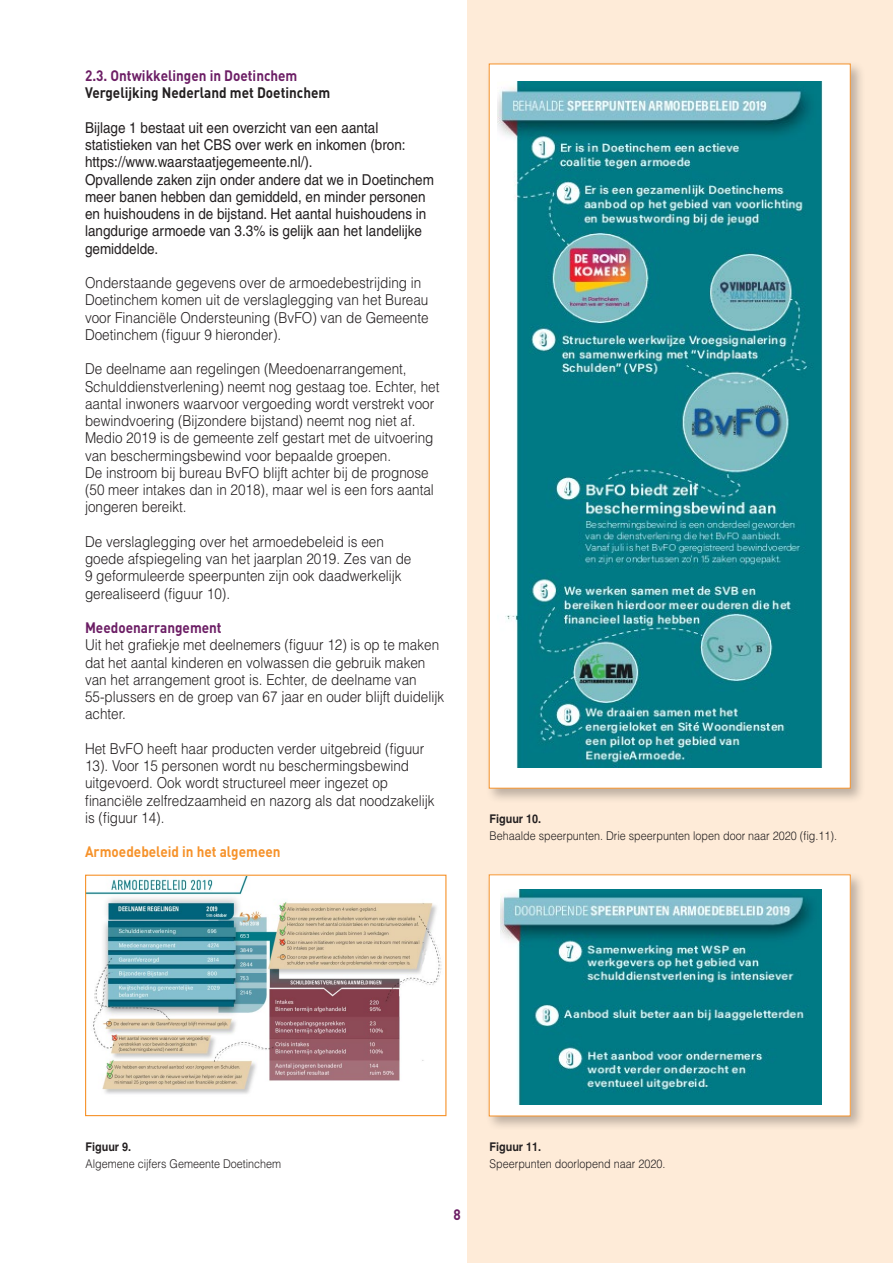
<style>
.page{position:relative;width:893px;height:1263px;background:#fff}
.page>*{position:absolute;margin:0;border:0;box-sizing:border-box;transform-origin:0 0}
.t1{font:300 15px/17.2px "Helvetica LT";color:#231f20;scale:.9 1}
.t2{font:15px/17.2px "Helvetica LT";color:#231f20;scale:.9 1}
.t3{font:700 15px "DIN";color:#6c1e65;scale:.9 1}
.t4{font:700 15px "DIN";color:#231f20;scale:.9 1}
.t5{font:700 15px "DIN";color:#f6922a;scale:.9 1}
.t6{font:300 12px "Helvetica LT";color:#231f20;scale:.9 1}
.t7{font:700 12px "Helvetica LT";color:#231f20;scale:.9 1}
</style>
<div class="page">
<div style="left:468px;top:0;width:425px;height:1263px;background:#feebd8"></div>
<div style="left:486px;top:61px;width:380px;height:742px;background:#231f20;opacity:.3"></div>
<div style="left:489px;top:64px;width:361px;height:724px;background:#fff;border:1px solid #f6922a"></div>
<div style="left:486px;top:872px;width:380px;height:259px;background:#231f20;opacity:.3"></div>
<div style="left:489px;top:875px;width:361px;height:241px;background:#fff"></div>
<img style="left:501px;top:890px;width:321px;height:214px">
<img style="left:87px;top:877px;width:355px;height:217px">
<div style="left:85px;top:875px;width:361px;height:241px;border:1px solid #f6922a"></div>
<img style="left:498px;top:81px;width:325px;height:687px">
<p class="t3" style="left:85px;top:66px;width:238px">2.3. Ontwikkelingen in Doetinchem</p>
<p class="t4" style="left:85px;top:83px;width:274px">Vergelijking Nederland met Doetinchem</p>
<p class="t2" style="left:85px;top:119px;width:389px">Bijlage 1 bestaat uit een overzicht van een aantal statistieken van het CBS over werk en inkomen (bron: https://www.waarstaatjegemeente.nl/).<br>Opvallende zaken zijn onder andere dat we in Doetinchem meer banen hebben dan gemiddeld, en minder personen en huishoudens in de bijstand. Het aantal huishoudens in langdurige armoede van 3.3% is gelijk aan het landelijke gemiddelde.</p>
<p class="t1" style="left:85px;top:274px;width:383px">Onderstaande gegevens over de armoedebestrijding in Doetinchem komen uit de verslaglegging van het Bureau voor Financiële Ondersteuning (BvFO) van de Gemeente Doetinchem (figuur 9 hieronder).</p>
<p class="t1" style="left:85px;top:360px;width:395px">De deelname aan regelingen (Meedoenarrangement, Schulddienstverlening) neemt nog gestaag toe. Echter, het aantal inwoners waarvoor vergoeding wordt verstrekt voor bewindvoering (Bijzondere bijstand) neemt nog niet af.<br>Medio 2019 is de gemeente zelf gestart met de uitvoering van beschermingsbewind voor bepaalde groepen.<br>De instroom bij bureau BvFO blijft achter bij de prognose (50 meer intakes dan in 2018), maar wel is een fors aantal jongeren bereikt.</p>
<p class="t1" style="left:85px;top:533px;width:364px">De verslaglegging over het armoedebeleid is een goede afspiegeling van het jaarplan 2019. Zes van de 9 geformuleerde speerpunten zijn ook daadwerkelijk gerealiseerd (figuur 10).</p>
<p class="t3" style="left:85px;top:618px;width:153px">Meedoenarrangement</p>
<p class="t1" style="left:85px;top:636px;width:401px">Uit het grafiekje met deelnemers (figuur 12) is op te maken dat het aantal kinderen en volwassen die gebruik maken van het arrangement groot is. Echter, de deelname van 55-plussers en de groep van 67 jaar en ouder blijft duidelijk achter.</p>
<p class="t1" style="left:85px;top:740px;width:390px">Het BvFO heeft haar producten verder uitgebreid (figuur 13). Voor 15 personen wordt nu beschermingsbewind uitgevoerd. Ook wordt structureel meer ingezet op financiële zelfredzaamheid en nazorg als dat noodzakelijk is (figuur 14).</p>
<p class="t5" style="left:85px;top:842px;width:219px">Armoedebeleid in het algemeen</p>
<p class="t7" style="left:490px;top:811px;width:59px">Figuur 10.</p>
<p class="t6" style="left:490px;top:828px;width:388px">Behaalde speerpunten. Drie speerpunten lopen door naar 2020 (fig.11).</p>
<p class="t7" style="left:86px;top:1139px;width:52px">Figuur 9.</p>
<p class="t6" style="left:86px;top:1156px;width:219px">Algemene cijfers Gemeente Doetinchem</p>
<p class="t3" style="left:453px;top:1204px;width:10px">8</p>
<p class="t7" style="left:490px;top:1139px;width:59px">Figuur 11.</p>
<p class="t6" style="left:490px;top:1156px;width:197px">Speerpunten doorlopend naar 2020.</p>
</div>
